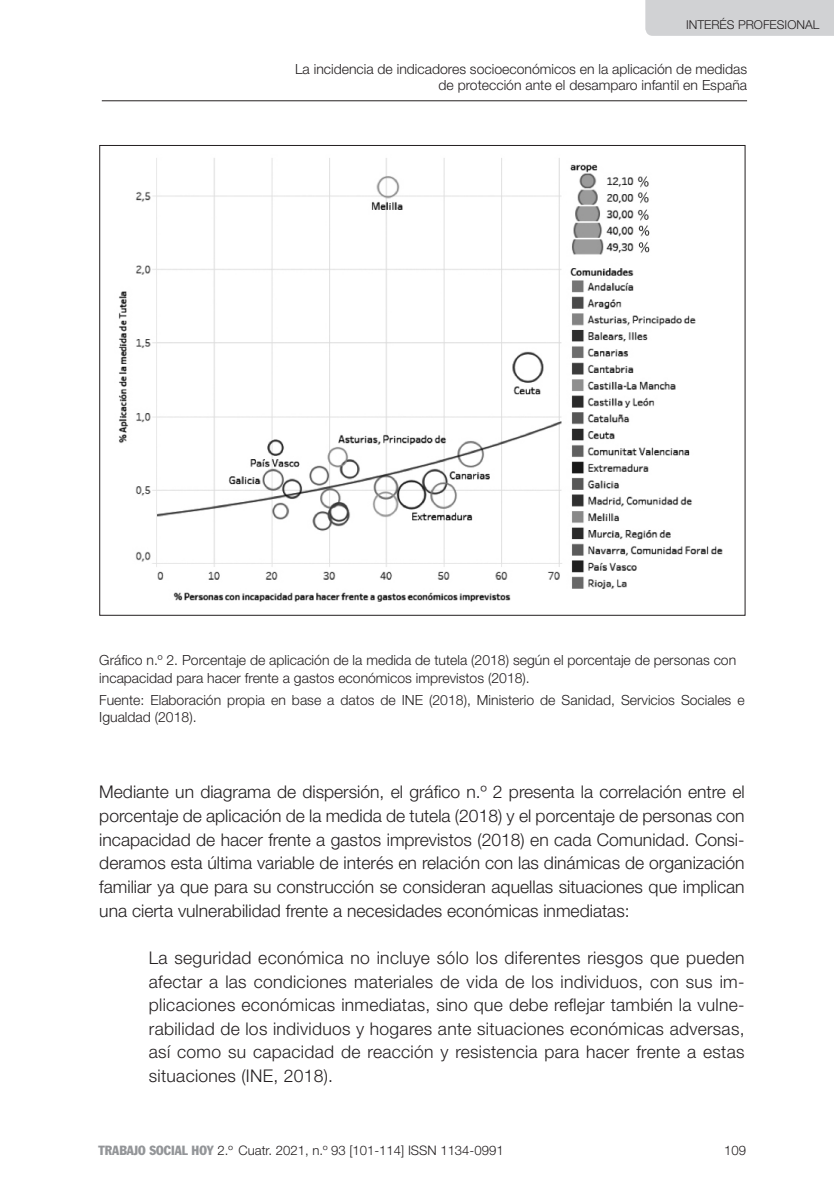
<style>
.page{position:relative;width:834px;height:1191px;background:#fff}
.page>*{position:absolute;margin:0;border:0;box-sizing:border-box;transform-origin:0 0}
.Footnote_text{font:300 17.5px/23.6px "Helvetica Neue";color:#231f20;text-align:justify}
.FIGURA{font:300 14px/15.8px "Helvetica Neue";color:#231f20;text-align:right}
.FUENTE_OK{font:300 14px/17.5px "Helvetica Neue";color:#231f20}
.t1{font:300 13.12px "Helvetica Neue";color:#231f20}
.t2{font:300 12.25px "Helvetica Neue";color:#231f20}
.s1{font-family:"Franklin Gothic";font-weight:400;font-stretch:condensed;color:#939598}
</style>
<div class="page">
<hr style="left:102px;top:100px;width:645px;height:1px;background:#231f20">
<div style="left:645px;top:0;width:188px;height:36px;background:#d1d2d4"></div>
<img style="left:118px;top:158px;width:605px;height:444px">
<p class="t2" style="left:686px;top:17px;width:135px">INTERÉS PROFESIONAL</p>
<p class="FIGURA" style="left:295px;top:61px;width:453px">La incidencia de indicadores socioeconómicos en la aplicación de medidas de protección ante el desamparo infantil en España</p>
<p class="FIGURA" style="left:99px;top:651px;width:638px;line-height:17.5px;text-align:left">Gráfico n.º 2. Porcentaje de aplicación de la medida de tutela (2018) según el porcentaje de personas con incapacidad para hacer frente a gastos económicos imprevistos (2018).</p>
<p class="FUENTE_OK" style="left:99px;top:691px;width:646px">Fuente: Elaboración propia en base a datos de INE (2018), Ministerio de Sanidad, Servicios Sociales e<br>Igualdad (2018).</p>
<p class="Footnote_text" style="left:99px;top:780px;width:646px">Mediante un diagrama de dispersión, el gráfico n.º 2 presenta la correlación entre el porcentaje de aplicación de la medida de tutela (2018) y el porcentaje de personas con incapacidad de hacer frente a gastos imprevistos (2018) en cada Comunidad. Consi&shy;deramos esta última variable de interés en relación con las dinámicas de organización familiar ya que para su construcción se consideran aquellas situaciones que implican una cierta vulnerabilidad frente a necesidades económicas inmediatas:</p>
<p class="Footnote_text" style="left:149px;top:945px;width:597px">La seguridad económica no incluye sólo los diferentes riesgos que pueden afectar a las condiciones materiales de vida de los individuos, con sus im&shy;plicaciones económicas inmediatas, sino que debe reflejar también la vulne&shy;rabilidad de los individuos y hogares ante situaciones económicas adversas, así como su capacidad de reacción y resistencia para hacer frente a estas situaciones (INE, 2018).</p>
<p class="t1" style="left:99px;top:1142px;width:406px"><span class="s1">TRABAJO SOCIAL HOY</span> 2.º Cuatr. 2021, n.º 93 [101-114] ISSN 1134-0991</p>
<p class="t1" style="left:724px;top:1142px;width:23px">109</p>
</div>
